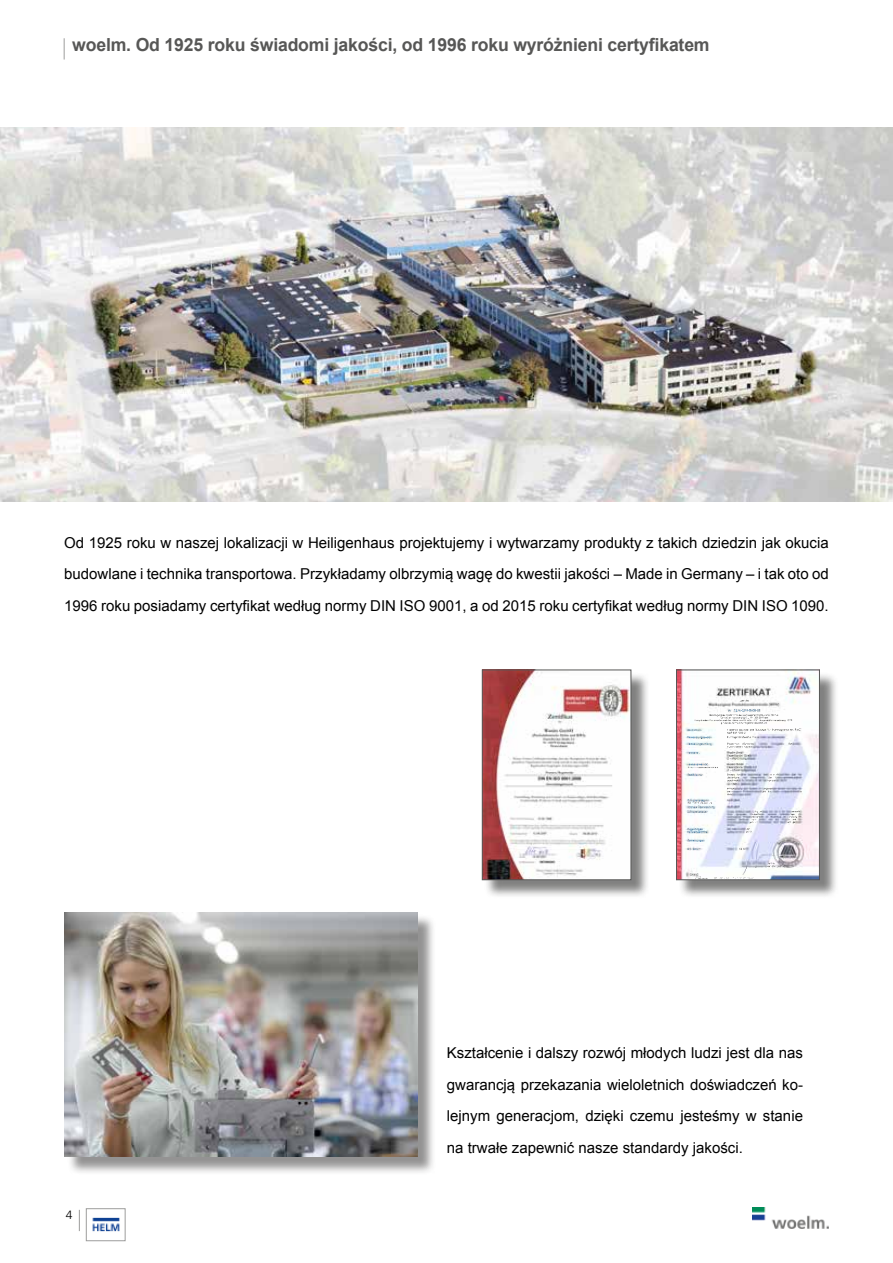
<style>
.page{position:relative;width:893px;height:1263px;background:#fff}
.page>*{position:absolute;margin:0;border:0;box-sizing:border-box;transform-origin:0 0}
.t1{font:700 18px "Arial";letter-spacing:-.01em;color:#575756}
.t2{font:15px/31.5px "Arial";color:#000;text-align:justify}
.t3{font:300 12px "Frutiger LT";color:#000}
</style>
<div class="page">
<svg style="left:79px;top:1210px;width:1px;height:21px"></svg>
<img style="left:92px;top:1217px;width:28px;height:15px">
<div style="left:86px;top:1208px;width:39px;height:33px;border:1px solid #9d9d9c"></div>
<img style="left:753px;top:1208px;width:75px;height:21px">
<svg style="left:64px;top:38px;width:1px;height:22px"></svg>
<div style="left:484px;top:672px;width:166px;height:227px;background:#575756;opacity:.75"></div>
<img style="left:484px;top:672px;width:145px;height:206px">
<div style="left:482px;top:670px;width:149px;height:210px;border:1px solid #575756"></div>
<div style="left:679px;top:672px;width:159px;height:227px;background:#575756;opacity:.75"></div>
<img style="left:678px;top:672px;width:140px;height:206px">
<div style="left:676px;top:670px;width:144px;height:210px;border:1px solid #575756"></div>
<img style="left:0;top:128px;width:893px;height:374px">
<div style="left:67px;top:914px;width:369px;height:261px;background:#706f6f;opacity:.75"></div>
<img style="left:65px;top:912px;width:353px;height:245px">
<img style="left:892px;top:128px;width:1px;height:259px">
<p class="t1" style="left:72px;top:33px;width:639px">woelm. Od 1925 roku świadomi jakości, od 1996 roku wyróżnieni certyfikatem</p>
<p class="t2" style="left:64px;top:527px;width:766px">Od 1925 roku w naszej lokalizacji w Heiligenhaus projektujemy i wytwarzamy produkty z takich dziedzin jak okucia budowlane i technika transportowa. Przykładamy olbrzymią wagę do kwestii jakości – Made in Germany – i tak oto od 1996 roku posiadamy certyfikat według normy DIN ISO 9001, a od 2015 roku certyfikat według normy DIN ISO 1090.</p>
<p class="t3" style="left:66px;top:1208px;width:8px">4</p>
<p class="t2" style="left:447px;top:1037px;width:358px">Kształcenie i dalszy rozwój młodych ludzi jest dla nas gwarancją przekazania wieloletnich doświadczeń ko&shy;lejnym generacjom, dzięki czemu jesteśmy w stanie na trwałe zapewnić nasze standardy jakości.</p>
</div>
